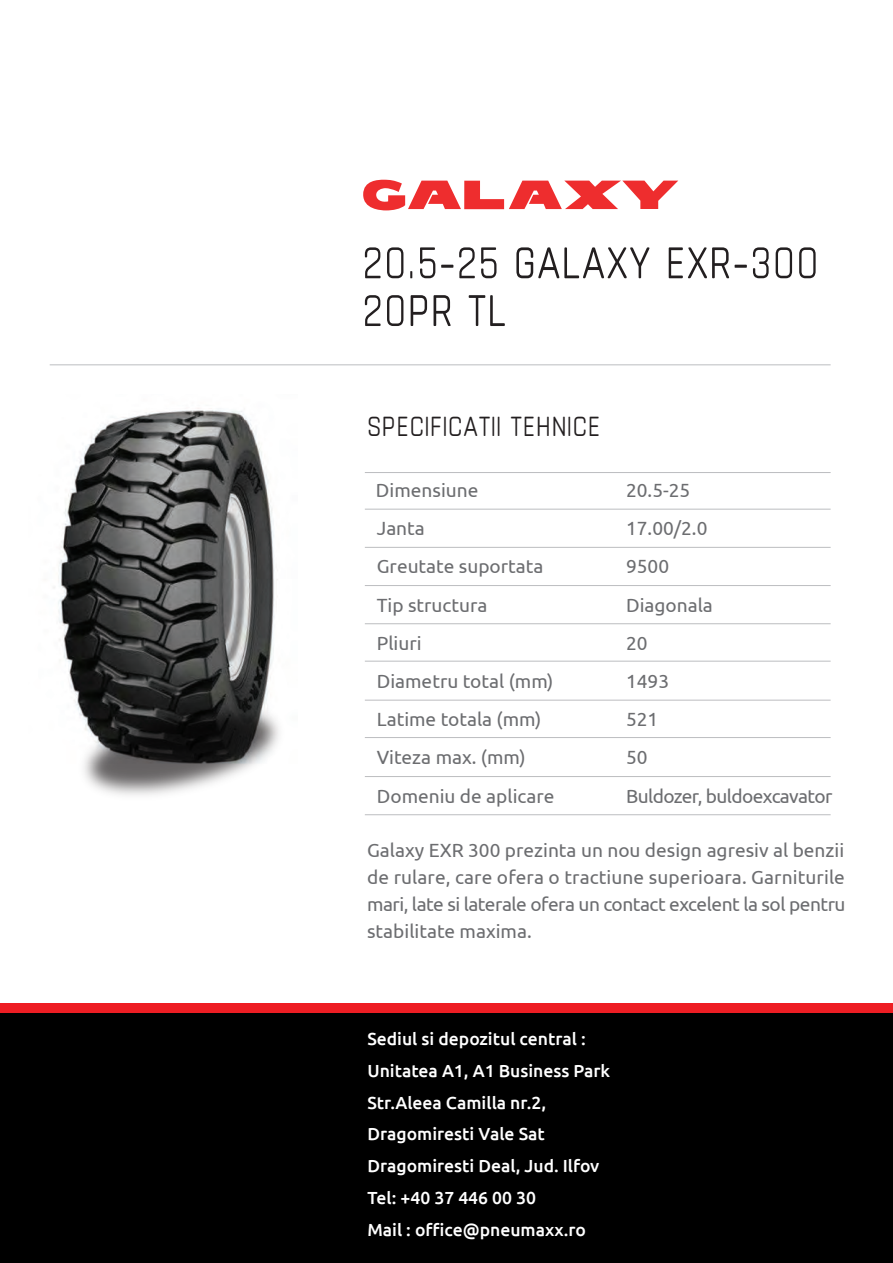
<style>
.page{position:relative;width:893px;height:1263px;background:#fff}
.page>*{position:absolute;margin:0;border:0;box-sizing:border-box;transform-origin:0 0}
.t1{font:76.35px "Chathura";color:#231f20}
.t2{font:47.7px "Chathura";color:#231f20}
.t3{font:19.05px/27px "Ubuntu";color:#6c6d70;text-align:justify}
.t4{font:19.05px "Ubuntu";letter-spacing:-.03em;color:#6c6d70}
.t5{font:500 17.55px/31.8px "Ubuntu";color:#fff}
</style>
<div class="page">
<div style="left:0;top:1004px;width:893px;height:10px;background:#ee1d23"></div>
<hr style="left:50px;top:364px;width:781px;height:1px;background:#bcbdc0">
<hr style="left:365px;top:509px;width:466px;height:1px;background:#bcbdc0">
<hr style="left:365px;top:472px;width:466px;height:1px;background:#bcbdc0">
<hr style="left:365px;top:547px;width:466px;height:1px;background:#bcbdc0">
<hr style="left:365px;top:585px;width:466px;height:1px;background:#bcbdc0">
<hr style="left:365px;top:623px;width:466px;height:1px;background:#bcbdc0">
<hr style="left:365px;top:661px;width:466px;height:1px;background:#bcbdc0">
<hr style="left:365px;top:700px;width:466px;height:1px;background:#bcbdc0">
<hr style="left:365px;top:737px;width:466px;height:1px;background:#bcbdc0">
<hr style="left:365px;top:776px;width:466px;height:1px;background:#bcbdc0">
<hr style="left:365px;top:814px;width:466px;height:1px;background:#bcbdc0">
<div style="left:1px;top:1014px;width:892px;height:249px;background:#000"></div>
<svg style="left:363px;top:180px;width:315px;height:30px"></svg>
<img style="left:53px;top:408px;width:245px;height:374px">
<h1 class="t1" style="left:362px;top:207px;width:459px">20.5-25 GALAXY EXR-300</h1>
<h1 class="t1" style="left:362px;top:255px;width:147px">20PR TL</h1>
<h2 class="t2" style="left:367px;top:391px;width:235px">SPECIFICATII TEHNICE</h2>
<p class="t3" style="left:376px;top:476px;width:104px">Dimensiune</p>
<p class="t3" style="left:626px;top:476px;width:66px">20.5-25</p>
<p class="t3" style="left:377px;top:514px;width:50px">Janta</p>
<p class="t3" style="left:626px;top:514px;width:83px">17.00/2.0</p>
<p class="t3" style="left:377px;top:552px;width:168px">Greutate suportata</p>
<p class="t3" style="left:626px;top:552px;width:45px">9500</p>
<p class="t3" style="left:377px;top:591px;width:112px">Tip structura</p>
<p class="t3" style="left:626px;top:591px;width:88px">Diagonala</p>
<p class="t3" style="left:377px;top:629px;width:46px">Pliuri</p>
<p class="t3" style="left:626px;top:629px;width:23px">20</p>
<p class="t3" style="left:377px;top:667px;width:178px">Diametru total (mm)</p>
<p class="t3" style="left:626px;top:667px;width:45px">1493</p>
<p class="t3" style="left:377px;top:705px;width:166px">Latime totala (mm)</p>
<p class="t3" style="left:626px;top:705px;width:34px">521</p>
<p class="t3" style="left:377px;top:743px;width:150px">Viteza max. (mm)</p>
<p class="t3" style="left:626px;top:743px;width:23px">50</p>
<p class="t3" style="left:377px;top:782px;width:179px">Domeniu de aplicare</p>
<p class="t4" style="left:626px;top:784px;width:208px">Buldozer, buldoexcavator</p>
<p class="t3" style="left:367px;top:836px;width:480px">Galaxy EXR 300 prezinta un nou design agresiv al benzii de rulare, care ofera o tractiune superioara. Garniturile mari, late si laterale ofera un contact excelent la sol pentru stabilitate maxima.</p>
<p class="t5" style="left:367px;top:1022px;width:244px">Sediul si depozitul central :<br>Unitatea A1, A1 Business Park<br>Str.Aleea Camilla nr.2,<br>Dragomiresti Vale Sat<br>Dragomiresti Deal, Jud. Ilfov<br>Tel: +40 37 446 00 30<br>Mail : office@pneumaxx.ro</p>
</div>
